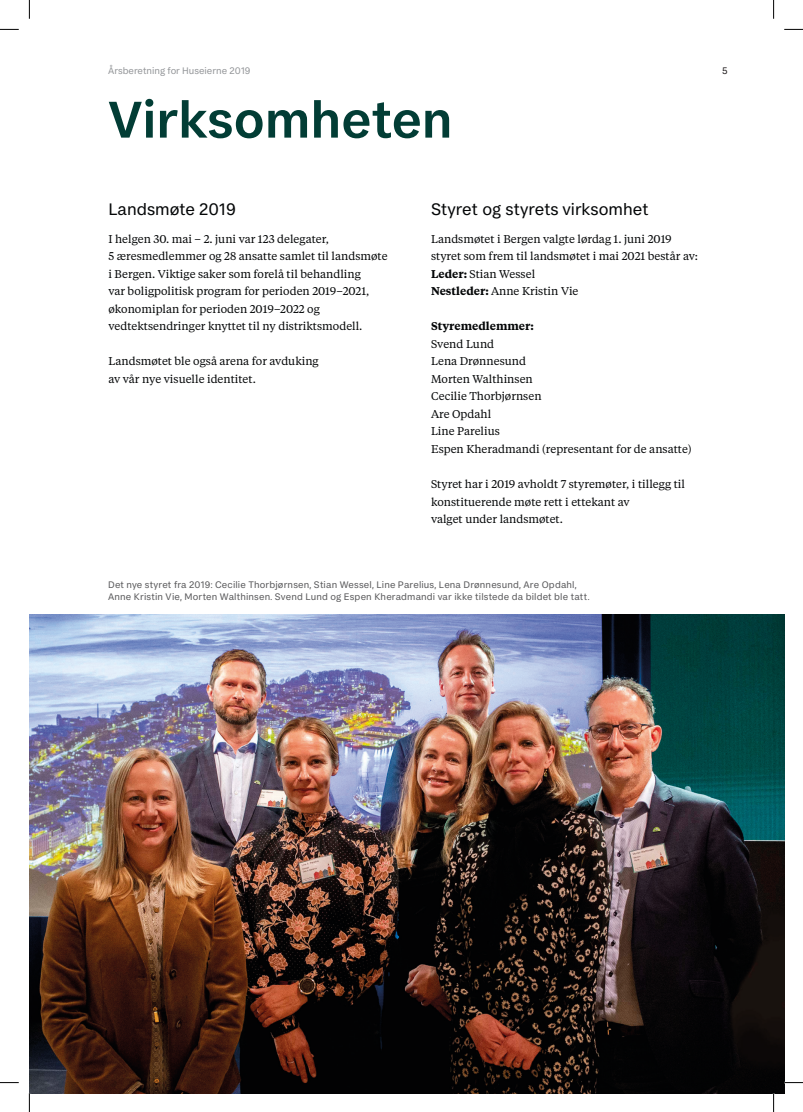
<style>
.page{position:relative;width:803px;height:1112px;background:#fff}
.page>*{position:absolute;margin:0;border:0;box-sizing:border-box;transform-origin:0 0}
.Overskrift{font:500 53.75px "FS Koopman";color:#023d35}
.Avsnitt{font:17.5px "FS Koopman";color:#040607}
.Brødtekst{font:11.25px/17.5px "Tiempos Text";color:#040607}
.Brødtekst-2{font:600 11.25px "Tiempos Text";color:#040607}
.Bildetekst{font:10px/11.2px "FS Koopman";letter-spacing:.015em;color:#5a5a5c}
.t1{font:10px "FS Koopman";color:#949699}
.t2{font:10px "FS Koopman";color:#231f20}
.s1{font-weight:600}
</style>
<div class="page">
<img style="left:30px;top:614px;width:754px;height:478px">
<svg style="left:0;top:29px;width:19px;height:1px"></svg>
<svg style="left:784px;top:29px;width:19px;height:1px"></svg>
<svg style="left:0;top:1082px;width:19px;height:1px"></svg>
<svg style="left:784px;top:1081px;width:19px;height:2px"></svg>
<svg style="left:29px;top:0;width:1px;height:19px"></svg>
<svg style="left:29px;top:1092px;width:1px;height:19px"></svg>
<svg style="left:773px;top:0;width:1px;height:19px"></svg>
<svg style="left:773px;top:1092px;width:1px;height:19px"></svg>
<p class="t1" style="left:108px;top:65px;width:144px">Årsberetning for Huseierne 2019</p>
<p class="t2" style="left:722px;top:65px;width:7px">5</p>
<p class="Overskrift" style="left:108px;top:87px;width:346px">Virksomheten</p>
<p class="Avsnitt" style="left:108px;top:199px;width:129px">Landsmøte 2019</p>
<p class="Brødtekst" style="left:108px;top:229px;width:281px">I helgen 30. mai – 2. juni var 123 delegater,<br>5 æresmedlemmer og 28 ansatte samlet til landsmøte</p>
<p class="Brødtekst" style="left:108px;top:264px;width:254px">i Bergen. Viktige saker som forelå til behandling</p>
<p class="Brødtekst" style="left:108px;top:282px;width:262px">var boligpolitisk program for perioden 2019–2021, økonomiplan for perioden 2019–2022 og</p>
<p class="Brødtekst" style="left:108px;top:317px;width:255px">vedtektsendringer knyttet til ny distriktsmodell.</p>
<p class="Brødtekst" style="left:108px;top:352px;width:212px">Landsmøtet ble også arena for avduking</p>
<p class="Brødtekst" style="left:108px;top:369px;width:149px">av vår nye visuelle identitet.</p>
<p class="Avsnitt" style="left:431px;top:199px;width:219px">Styret og styrets virksomhet</p>
<p class="Brødtekst" style="left:431px;top:229px;width:242px">Landsmøtet i Bergen valgte lørdag 1. juni 2019</p>
<p class="Brødtekst" style="left:431px;top:247px;width:268px">styret som frem til landsmøtet i mai 2021 består av:</p>
<p class="Brødtekst" style="left:431px;top:264px;width:106px"><span class="s1">Leder:</span> Stian Wessel</p>
<p class="Brødtekst" style="left:431px;top:282px;width:149px"><span class="s1">Nestleder:</span> Anne Kristin Vie</p>
<p class="Brødtekst-2" style="left:431px;top:318px;width:104px">Styremedlemmer:</p>
<p class="Brødtekst" style="left:431px;top:334px;width:65px">Svend Lund</p>
<p class="Brødtekst" style="left:431px;top:352px;width:97px">Lena Drønnesund</p>
<p class="Brødtekst" style="left:431px;top:369px;width:103px">Morten Walthinsen</p>
<p class="Brødtekst" style="left:431px;top:387px;width:112px">Cecilie Thorbjørnsen</p>
<p class="Brødtekst" style="left:431px;top:404px;width:62px">Are Opdahl</p>
<p class="Brødtekst" style="left:431px;top:422px;width:70px">Line Parelius</p>
<p class="Brødtekst" style="left:431px;top:439px;width:262px">Espen Kheradmandi (representant for de ansatte)</p>
<p class="Brødtekst" style="left:431px;top:474px;width:255px">Styret har i 2019 avholdt 7 styremøter, i tillegg til konstituerende møte rett i ettekant av</p>
<p class="Brødtekst" style="left:431px;top:509px;width:133px">valget under landsmøtet.</p>
<p class="Bildetekst" style="left:108px;top:579px;width:483px">Det nye styret fra 2019: Cecilie Thorbjørnsen, Stian Wessel, Line Parelius, Lena Drønnesund, Are Opdahl,<br>Anne Kristin Vie, Morten Walthinsen. Svend Lund og Espen Kheradmandi var ikke tilstede da bildet ble tatt.</p>
</div>
